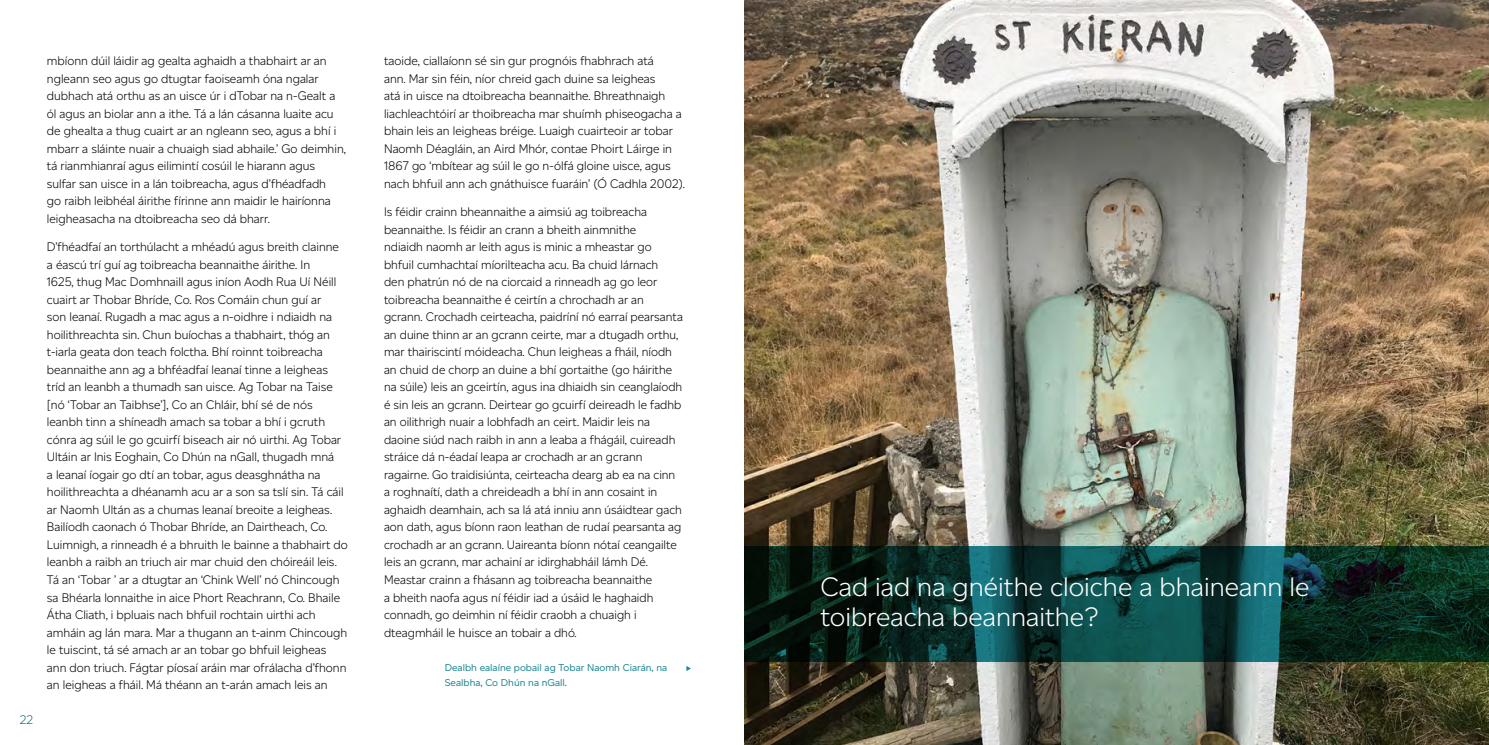
<style>
.page{position:relative;width:1489px;height:745px;background:#fff}
.page>*{position:absolute;margin:0;border:0;box-sizing:border-box;transform-origin:0 0}
.t1{font:300 26.88px/29.2px "Altform";color:#fff}
.t2{font:300 12.5px/17.5px "Altform";color:#000}
.t3{font:300 12.5px/17.5px "Altform";color:#000;scale:.96 1}
.t4{font:300 12.5px "Altform";color:#156d79}
.t5{font:10px/15px "Altform";color:#1d8693}
</style>
<div class="page">
<img style="left:744px;top:0;width:744px;height:744px">
<svg style="left:744px;top:546px;width:744px;height:115px;background:#0b3430"></svg>
<p class="t4" style="left:20px;top:712px;width:15px">22</p>
<p class="t2" style="left:47px;top:52px;width:300px">mbíonn dúil láidir ag gealta aghaidh a thabhairt ar an ngleann seo agus go dtugtar faoiseamh óna ngalar dubhach atá orthu as an uisce úr i dTobar na n-Gealt a ól agus an biolar ann a ithe. Tá a lán cásanna luaite acu de ghealta a thug cuairt ar an ngleann seo, agus a bhí i mbarr a sláinte nuair a chuaigh siad abhaile.’ Go deimhin, tá rianmhianraí agus eilimintí cosúil le hiarann agus sulfar san uisce in a lán toibreacha, agus d’fhéadfadh<br>go raibh leibhéal áirithe fírinne ann maidir le hairíonna leigheasacha na dtoibreacha seo dá bharr.</p>
<p class="t2" style="left:47px;top:238px;width:302px">D’fhéadfaí an torthúlacht a mhéadú agus breith clainne a éascú trí guí ag toibreacha beannaithe áirithe. In<br>1625, thug Mac Domhnaill agus iníon Aodh Rua Uí Néill cuairt ar Thobar Bhríde, Co. Ros Comáin chun guí ar<br>son leanaí. Rugadh a mac agus a n-oidhre i ndiaidh na hoilithreachta sin. Chun buíochas a thabhairt, thóg an t-iarla geata don teach folctha. Bhí roinnt toibreacha beannaithe ann ag a bhféadfaí leanaí tinne a leigheas tríd an leanbh a thumadh san uisce. Ag Tobar na Taise [nó ‘Tobar an Taibhse’], Co an Chláir, bhí sé de nós leanbh tinn a shíneadh amach sa tobar a bhí i gcruth cónra ag súil le go gcuirfí biseach air nó uirthi. Ag Tobar Ultáin ar Inis Eoghain, Co Dhún na nGall, thugadh mná<br>a leanaí íogair go dtí an tobar, agus deasghnátha na hoilithreachta a dhéanamh acu ar a son sa tslí sin. Tá cáil ar Naomh Ultán as a chumas leanaí breoite a leigheas.<br>Bailíodh caonach ó Thobar Bhríde, an Dairtheach, Co.<br>Luimnigh, a rinneadh é a bhruith le bainne a thabhairt do leanbh a raibh an triuch air mar chuid den chóireáil leis.<br>Tá an ‘Tobar ’ ar a dtugtar an ‘Chink Well’ nó Chincough sa Bhéarla lonnaithe in aice Phort Reachrann, Co. Bhaile Átha Cliath, i bpluais nach bhfuil rochtain uirthi ach amháin ag lán mara. Mar a thugann an t-ainm Chincough le tuiscint, tá sé amach ar an tobar go bhfuil leigheas ann don triuch. Fágtar píosaí aráin mar ofrálacha d’fhonn an leigheas a fháil. Má théann an t-arán amach leis an</p>
<p class="t2" style="left:384px;top:52px;width:302px">taoide, ciallaíonn sé sin gur prognóis fhabhrach atá<br>ann. Mar sin féin, níor chreid gach duine sa leigheas<br>atá in uisce na dtoibreacha beannaithe. Bhreathnaigh liachleachtóirí ar thoibreacha mar shuímh phiseogacha a bhain leis an leigheas bréige. Luaigh cuairteoir ar tobar Naomh Déagláin, an Aird Mhór, contae Phoirt Láirge in 1867 go ‘mbítear ag súil le go n-ólfá gloine uisce, agus nach bhfuil ann ach gnáthuisce fuaráin’ (Ó Cadhla 2002).</p>
<p class="t3" style="left:384px;top:203px;width:313px">Is féidir crainn bheannaithe a aimsiú ag toibreacha beannaithe. Is féidir an crann a bheith ainmnithe<br>ndiaidh naomh ar leith agus is minic a mheastar go bhfuil cumhachtaí míorilteacha acu. Ba chuid lárnach<br>den phatrún nó de na ciorcaid a rinneadh ag go leor toibreacha beannaithe é ceirtín a chrochadh ar an gcrann. Crochadh ceirteacha, paidríní nó earraí pearsanta an duine thinn ar an gcrann ceirte, mar a dtugadh orthu, mar thairiscintí móideacha. Chun leigheas a fháil, níodh an chuid de chorp an duine a bhí gortaithe (go háirithe na súile) leis an gceirtín, agus ina dhiaidh sin ceanglaíodh é sin leis an gcrann. Deirtear go gcuirfí deireadh le fadhb an oilithrigh nuair a lobhfadh an ceirt. Maidir leis na daoine siúd nach raibh in ann a leaba a fhágáil, cuireadh stráice dá n-éadaí leapa ar crochadh ar an gcrann ragairne. Go traidisiúnta, ceirteacha dearg ab ea na cinn a roghnaítí, dath a chreideadh a bhí in ann cosaint in aghaidh deamhain, ach sa lá atá inniu ann úsáidtear gach aon dath, agus bíonn raon leathan de rudaí pearsanta ag crochadh ar an gcrann. Uaireanta bíonn nótaí ceangailte leis an gcrann, mar achainí ar idirghabháil lámh Dé.<br>Meastar crainn a fhásann ag toibreacha beannaithe<br>a bheith naofa agus ní féidir iad a úsáid le haghaidh connadh, go deimhin ní féidir craobh a chuaigh i dteagmháil le huisce an tobair a dhó.</p>
<p class="t5" style="left:445px;top:660px;width:224px">Dealbh ealaíne pobail ag Tobar Naomh Ciarán, na<br>Sealbha, Co Dhún na nGall.</p>
<p class="t5" style="left:686px;top:660px;width:7px">▶</p>
<h1 class="t1" style="left:820px;top:572px;width:490px">Cad iad na gnéithe cloiche a bhaineann le toibreacha beannaithe?</h1>
</div>
